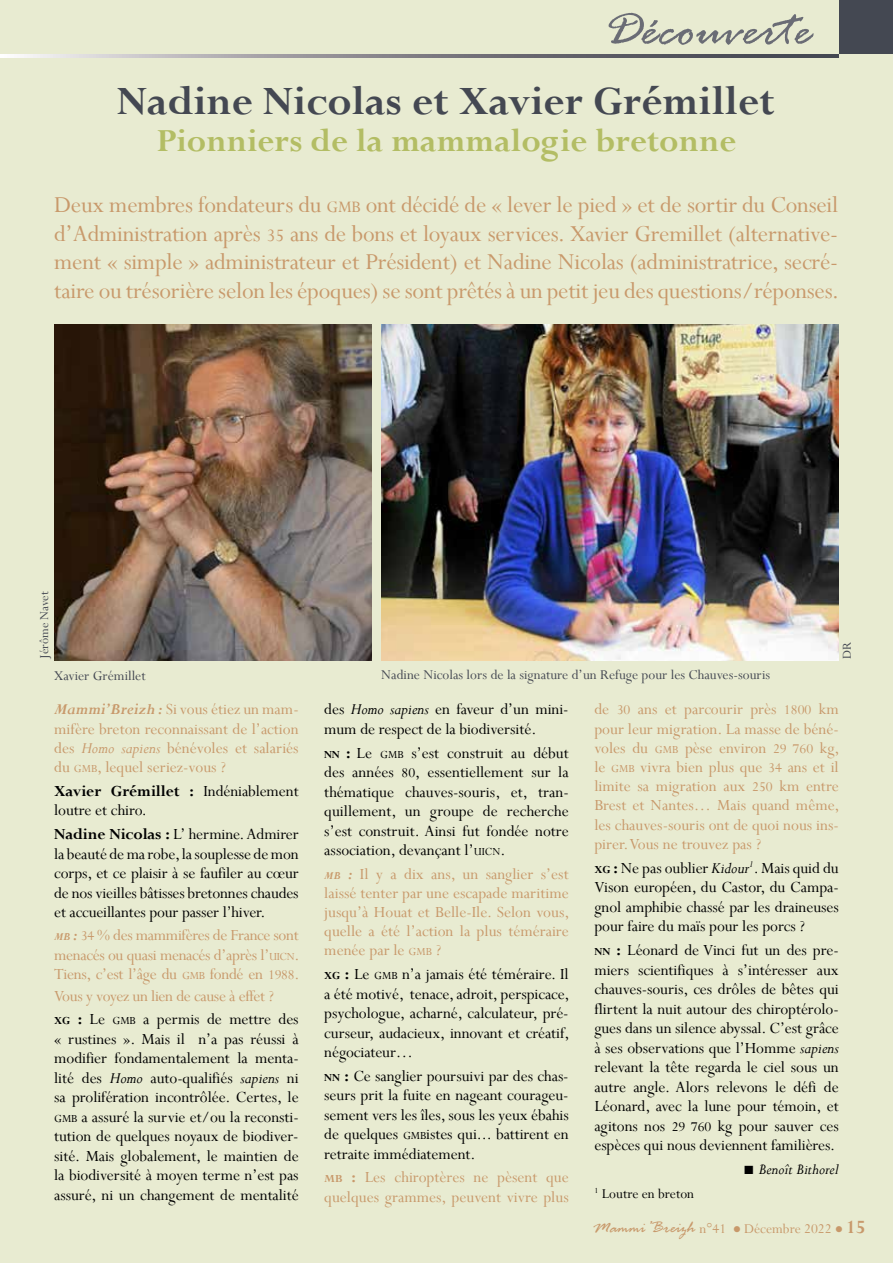
<style>
.page{position:relative;width:893px;height:1263px;background:#e8ebd1}
.page>*{position:absolute;margin:0;border:0;box-sizing:border-box;transform-origin:0 0}
.t1{font:italic 54px "Rage";color:#6a6c75}
.t2{font:700 45px "Perpetua";color:#444852}
.t3{font:700 36px "Perpetua";color:#b3bd64}
.t4{font:25.5px/28.5px "Perpetua";letter-spacing:-.01em;color:#c8996b;text-align:justify}
.t5{font:17.25px/19.5px "Perpetua";letter-spacing:-.005em;color:#000;text-align:justify}
.t6{font:17.25px/19.2px "Perpetua";color:#c8996b;text-align:justify}
.t7{font:17.25px/23.7px "Perpetua";letter-spacing:-.02em;color:#c8996b}
.t8{font:italic 16.5px "Perpetua";color:#000}
.t9{font:15px "Perpetua";color:#444852}
.t10{font:15px "Perpetua";color:#c8996b}
.t11{font:15px "Perpetua";color:#000}
.t12{font:13.5px "Perpetua";color:#444852}
.s1{font-size:17.85px}
.s2{font-size:19.5px}
.s3{font-weight:700;font-style:italic}
.s4{font-style:italic}
.s5{font-size:12.15px}
.s6{font-weight:700}
.s7{font-weight:700;font-style:italic;font-size:12.15px}
.s8{font-size:15px}
.s9{font-weight:700;font-size:12.15px;color:#000}
.s10{font-weight:700;color:#000}
.s11{color:#000}
.s12{font-size:12.15px;color:#000}
.s13{font-weight:700;font-size:12.15px}
.s14{font-family:"Times New Roman";font-style:normal;font-size:18px}
.s15{font-family:"Rage";font-style:italic;font-size:18px}
.s16{font-weight:700;font-size:21px}
</style>
<div class="page">
<div style="left:839px;top:0;width:54px;height:54px;background:#444852"></div>
<svg style="left:1px;top:54px;width:838px;height:4px;background:#89888f"></svg>
<img style="left:54px;top:324px;width:318px;height:337px">
<img style="left:381px;top:324px;width:458px;height:337px">
<h1 class="t1" style="left:603px;top:0;width:209px">Découverte</h1>
<h2 class="t2" style="left:117px;top:73px;width:659px">Nadine Nicolas et Xavier Grémillet</h2>
<h3 class="t3" style="left:157px;top:118px;width:581px">Pionniers de la mammalogie bretonne</h3>
<p class="t4" style="left:54px;top:190px;width:787px">Deux membres fondateurs du <span class="s1">gmb</span> ont décidé de « lever le pied » et de sortir du Conseil d’Administration après <span class="s2">35</span> ans de bons et loyaux services. Xavier Gremillet (alternative&shy;ment « simple » administrateur et Président) et Nadine Nicolas (administratrice, secré&shy;taire ou trésorière selon les époques) se sont prêtés à un petit jeu des questions/réponses.</p>
<p class="t12" style="left:36px;top:659px;width:69px;rotate:-90deg">Jérôme Navet</p>
<p class="t9" style="left:54px;top:666px;width:93px">Xavier Grémillet</p>
<p class="t9" style="left:381px;top:665px;width:390px">Nadine Nicolas lors de la signature d’un Refuge pour les Chauves-souris</p>
<p class="t12" style="left:838px;top:659px;width:19px;rotate:-90deg">DR</p>
<p class="t6" style="left:54px;top:699px;width:246px"><span class="s3">Mammi’Breizh :</span> Si vous étiez un mam&shy;mifère breton reconnaissant de l’action des <span class="s4">Homo sapiens</span> bénévoles et salariés du <span class="s5">gmb</span>, lequel seriez-vous ?</p>
<p class="t5" style="left:54px;top:781px;width:246px"><span class="s6">Xavier Grémillet :</span> Indéniablement loutre et chiro.</p>
<p class="t5" style="left:54px;top:824px;width:246px"><span class="s6">Nadine Nicolas :</span> L’ hermine. Admirer la beauté de ma robe, la souplesse de mon corps, et ce plaisir à se faufiler au cœur de nos vieilles bâtisses bretonnes chaudes et accueillantes pour passer l’hiver.</p>
<p class="t6" style="left:54px;top:925px;width:247px"><span class="s7">mb</span> <span class="s3">:</span> <span class="s8">34</span> % des mammifères de France sont menacés ou quasi menacés d’après l’<span class="s5">uicn</span>.<br>Tiens, c’est l’âge du <span class="s5">gmb</span> fondé en <span class="s8">1988</span>.</p>
<p class="t7" style="left:54px;top:983px;width:246px">Vous y voyez un lien de cause à effet ?<br><span class="s9">XG</span> <span class="s10">:</span> <span class="s11">Le</span> <span class="s12">gmb</span> <span class="s11">a permis de mettre des</span></p>
<p class="t5" style="left:54px;top:1029px;width:246px">« rustines ». Mais il n’a pas réussi à modifier fondamentalement la menta&shy;lité des <span class="s4">Homo</span> auto-qualifiés <span class="s4">sapiens</span> ni sa prolifération incontrôlée. Certes, le <span class="s5">gmb</span> a assuré la survie et/ou la reconsti&shy;tution de quelques noyaux de biodiver&shy;sité. Mais globalement, le maintien de la biodiversité à moyen terme n’est pas assuré, ni un changement de mentalité</p>
<p class="t5" style="left:324px;top:699px;width:246px">des <span class="s4">Homo sapiens</span> en faveur d’un mini&shy;mum de respect de la biodiversité.</p>
<p class="t5" style="left:324px;top:743px;width:246px"><span class="s13">NN</span> <span class="s6">:</span> Le <span class="s5">gmb</span> s’est construit au début des années <span class="s8">80</span>, essentiellement sur la thématique chauves-souris, et, tran&shy;quillement, un groupe de recherche s’est construit. Ainsi fut fondée notre association, devançant l’<span class="s5">uicn</span>.</p>
<p class="t6" style="left:324px;top:864px;width:247px"><span class="s7">mb</span> <span class="s3">:</span> Il y a dix ans, un sanglier s’est laissé tenter par une escapade maritime jusqu’à Houat et Belle-Ile. Selon vous, quelle a été l’action la plus téméraire menée par le <span class="s5">gmb</span> ?</p>
<p class="t5" style="left:324px;top:964px;width:247px"><span class="s13">XG</span> <span class="s6">:</span> Le <span class="s5">gmb</span> n’a jamais été téméraire. Il a été motivé, tenace, adroit, perspicace, psychologue, acharné, calculateur, pré&shy;curseur, audacieux, innovant et créatif, négociateur…</p>
<p class="t5" style="left:324px;top:1066px;width:246px"><span class="s13">NN</span> <span class="s6">:</span> Ce sanglier poursuivi par des chas&shy;seurs prit la fuite en nageant courageu&shy;sement vers les îles, sous les yeux ébahis de quelques <span class="s5">gmb</span>istes qui... battirent en retraite immédiatement.</p>
<p class="t6" style="left:324px;top:1167px;width:246px"><span class="s13">MB</span> <span class="s6">:</span> Les chiroptères ne pèsent que quelques grammes, peuvent vivre plus</p>
<p class="t6" style="left:594px;top:699px;width:247px">de <span class="s8">30</span> ans et parcourir près <span class="s8">1800</span> km pour leur migration. La masse de béné&shy;voles du <span class="s5">gmb</span> pèse environ <span class="s8">29 760</span> kg, le <span class="s5">gmb</span> vivra bien plus que <span class="s8">34</span> ans et il limite sa migration aux <span class="s8">250</span> km entre Brest et Nantes… Mais quand même, les chauves-souris ont de quoi nous ins&shy;pirer. Vous ne trouvez pas ?</p>
<p class="t5" style="left:594px;top:858px;width:246px"><span class="s13">XG</span> <span class="s6">:</span> Ne pas oublier <span class="s4">Kidour</span><sup>1</sup>. Mais quid du Vison européen, du Castor, du Campa&shy;gnol amphibie chassé par les draineuses pour faire du maïs pour les porcs ?</p>
<p class="t5" style="left:594px;top:940px;width:246px"><span class="s13">NN</span> <span class="s6">:</span> Léonard de Vinci fut un des pre&shy;miers scientifiques à s’intéresser aux chauves-souris, ces drôles de bêtes qui flirtent la nuit autour des chiroptérolo&shy;gues dans un silence abyssal. C’est grâce à ses observations que l’Homme <span class="s4">sapiens </span>relevant la tête regarda le ciel sous un autre angle. Alors relevons le défi de Léonard, avec la lune pour témoin, et agitons nos <span class="s8">29 760</span> kg pour sauver ces espèces qui nous deviennent familières.</p>
<p class="t8" style="left:743px;top:1159px;width:97px"><span class="s14">■</span> Benoît Bithorel</p>
<p class="t11" style="left:594px;top:1184px;width:101px"><sup>1</sup> Loutre en breton</p>
<p class="t10" style="left:593px;top:1219px;width:274px"><span class="s15">Mammi’Breizh</span> n°41 ● Décembre 2022 ● <span class="s16">15</span></p>
</div>
